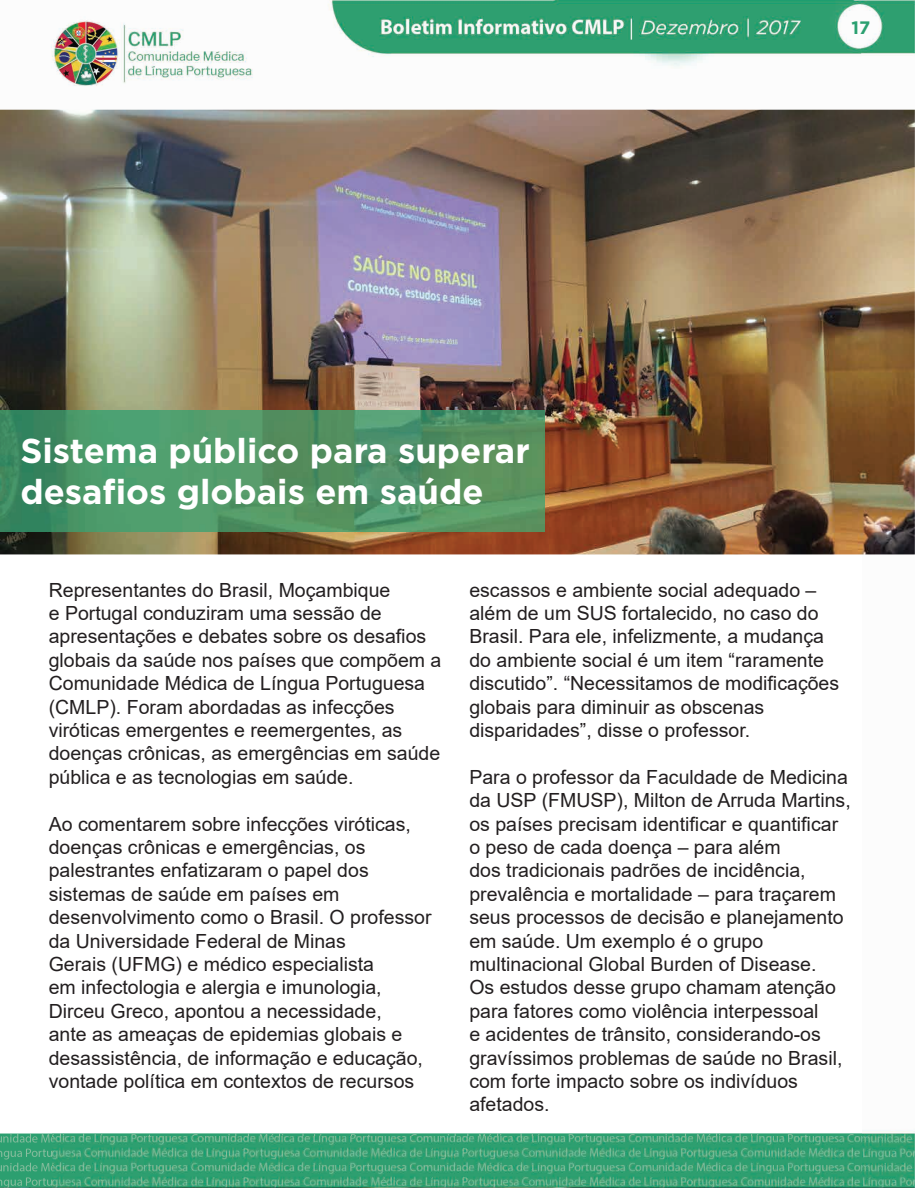
<style>
.page{position:relative;width:915px;height:1188px;background:#fff}
.page>*{position:absolute;margin:0;border:0;box-sizing:border-box;transform-origin:0 0}
.t1{font:700 34.5px/41.4px "Gotham";color:#fff}
.t2{font:19.5px/23.4px "Arial";color:#231f20}
.t3{font:700 18px "Gotham";color:#2ba070}
</style>
<div class="page">
<img style="left:0;top:0;width:860px;height:110px">
<img style="left:860px;top:0;width:54px;height:1188px">
<img style="left:0;top:554px;width:53px;height:634px">
<img style="left:53px;top:554px;width:808px;height:634px">
<img style="left:0;top:110px;width:914px;height:444px">
<img style="left:0;top:410px;width:544px;height:121px">
<h1 class="t1" style="left:20px;top:429px;width:511px">Sistema público para superar desafios globais em saúde</h1>
<p class="t3" style="left:851px;top:17px;width:20px">17</p>
<p class="t2" style="left:49px;top:578px;width:394px">Representantes do Brasil, Moçambique<br>e Portugal conduziram uma sessão de apresentações e debates sobre os desafios globais da saúde nos países que compõem a Comunidade Médica de Língua Portuguesa (CMLP). Foram abordadas as infecções viróticas emergentes e reemergentes, as doenças crônicas, as emergências em saúde pública e as tecnologias em saúde.</p>
<p class="t2" style="left:49px;top:812px;width:384px">Ao comentarem sobre infecções viróticas, doenças crônicas e emergências, os palestrantes enfatizaram o papel dos sistemas de saúde em países em desenvolvimento como o Brasil. O professor da Universidade Federal de Minas<br>Gerais (UFMG) e médico especialista<br>em infectologia e alergia e imunologia, Dirceu Greco, apontou a necessidade,<br>ante as ameaças de epidemias globais e desassistência, de informação e educação, vontade política em contextos de recursos</p>
<p class="t2" style="left:469px;top:578px;width:371px">escassos e ambiente social adequado – além de um SUS fortalecido, no caso do Brasil. Para ele, infelizmente, a mudança do ambiente social é um item “raramente discutido”. “Necessitamos de modificações globais para diminuir as obscenas disparidades”, disse o professor.</p>
<p class="t2" style="left:469px;top:765px;width:383px">Para o professor da Faculdade de Medicina da USP (FMUSP), Milton de Arruda Martins, os países precisam identificar e quantificar o peso de cada doença – para além<br>dos tradicionais padrões de incidência, prevalência e mortalidade – para traçarem seus processos de decisão e planejamento em saúde. Um exemplo é o grupo multinacional Global Burden of Disease.<br>Os estudos desse grupo chamam atenção para fatores como violência interpessoal<br>e acidentes de trânsito, considerando-os gravíssimos problemas de saúde no Brasil, com forte impacto sobre os indivíduos afetados.</p>
</div>
